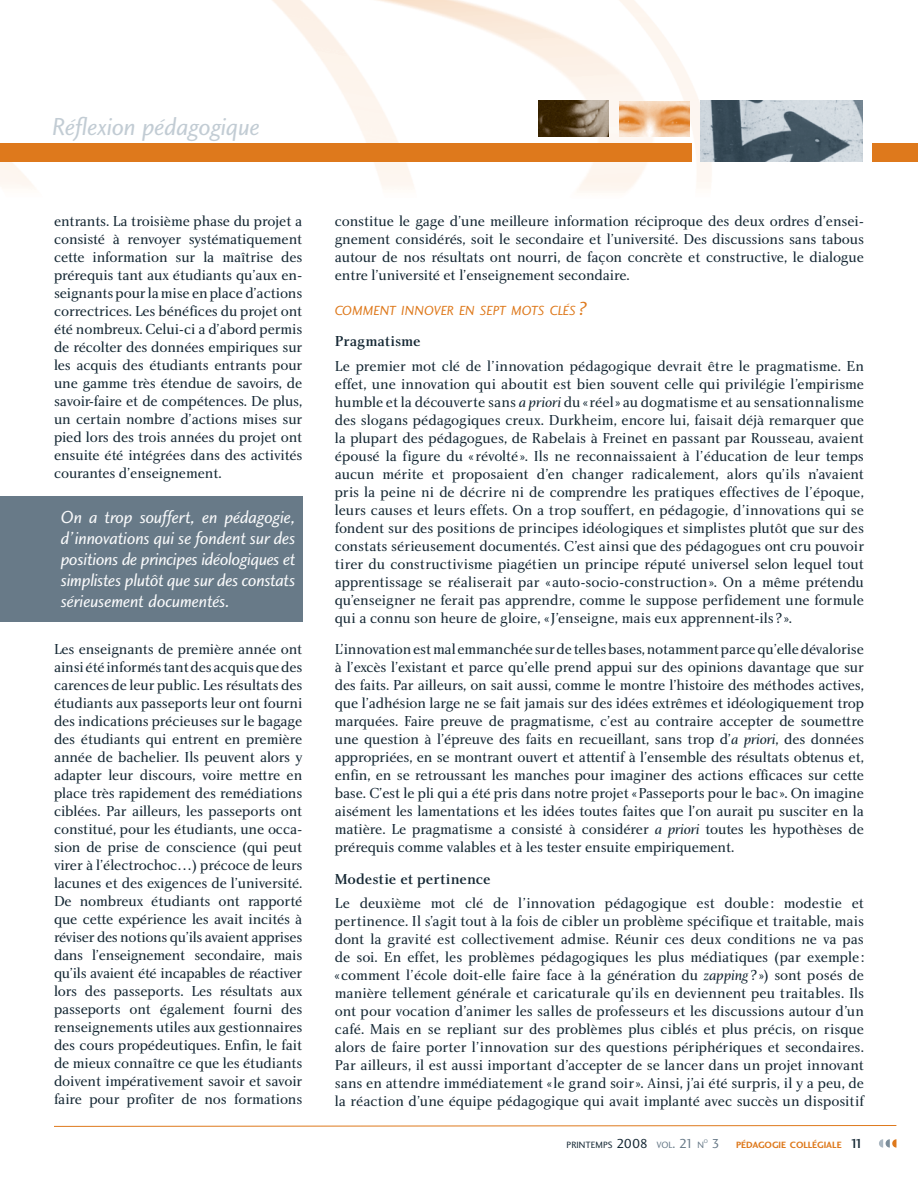
<style>
.page{position:relative;width:918px;height:1188px;background:#fff}
.page>*{position:absolute;margin:0;border:0;box-sizing:border-box;transform-origin:0 0}
.t1{font:25.5px "Charlotte Sans Book Italic Plain";letter-spacing:-.01em;color:#c2ccd4}
.t2{font:18px/21px "Charlotte Sans Book Italic Plain";letter-spacing:-.02em;color:#f9fafb;text-align:justify}
.t3{font:15px/18px "Charlotte Book Plain";letter-spacing:-.01em;color:#142733;text-align:justify}
.t4{font:15px "Charlotte Medium Plain";letter-spacing:-.005em;color:#142733}
.t5{font:13.65px "Charlotte Sans Book Italic Plain";letter-spacing:-.02em;color:#de791c}
.t6{font:9.45px "Charlotte Sans Bold Plain";color:#de791c}
.t7{font:9.45px "Charlotte Sans Book Plain";color:#142733}
.t8{font:5.55px "Charlotte Sans Book Plain";color:#687a88}
.s1{font-size:19.5px}
.s2{font-family:"Charlotte Book Italic Plain"}
.s3{font-size:13.5px}
.s4{color:#687a88}
.s5{font-size:13.5px;color:#687a88}
.s6{font-family:"Charlotte Sans Book Plain";font-size:13.5px;color:#687a88}
.s7{font-family:"Charlotte Sans Medium Plain";font-size:13.5px;color:#142733}
</style>
<div class="page">
<img style="left:0;top:0;width:918px;height:192px">
<img style="left:701px;top:101px;width:162px;height:61px">
<img style="left:619px;top:102px;width:70px;height:35px">
<img style="left:538px;top:101px;width:71px;height:36px">
<div style="left:0;top:496px;width:302px;height:125px;background:#687a88"></div>
<svg style="left:879px;top:1139px;width:17px;height:9px"></svg>
<svg style="left:54px;top:1125px;width:843px;height:2px;background:#edbb8c"></svg>
<div style="left:872px;top:144px;width:46px;height:18px;background:#de791c"></div>
<div style="left:0;top:144px;width:691px;height:18px;background:#de791c"></div>
<h1 class="t1" style="left:52px;top:116px;width:209px">Réflexion pédagogique</h1>
<p class="t3" style="left:54px;top:213px;width:250px">entrants. La troisième phase du projet a consisté à renvoyer systématiquement cette information sur la maîtrise des prérequis tant aux étudiants qu’aux en&shy;seignants pour la mise en place d’actions correctrices. Les bénéfices du projet ont été nombreux. Celui-ci a d’abord permis de récolter des données empiriques sur les acquis des étudiants entrants pour une gamme très étendue de savoirs, de savoir-faire et de compétences. De plus, un certain nombre d’actions mises sur pied lors des trois années du projet ont ensuite été intégrées dans des activités courantes d’enseignement.</p>
<p class="t2" style="left:61px;top:508px;width:236px">On a trop souffert, en pédagogie, d’innovations qui se fondent sur des positions de principes idéologiques et simplistes plutôt que sur des constats sérieusement documentés.</p>
<p class="t3" style="left:54px;top:641px;width:250px">Les enseignants de première année ont ainsi été informés tant des acquis que des carences de leur public. Les résultats des étudiants aux passeports leur ont fourni des indications précieuses sur le bagage des étudiants qui entrent en première année de bachelier. Ils peuvent alors y adapter leur discours, voire mettre en place très rapidement des remédiations ciblées. Par ailleurs, les passeports ont constitué, pour les étudiants, une occa&shy;sion de prise de conscience (qui peut virer à l’électrochoc…) précoce de leurs lacunes et des exigences de l’université.<br>De nombreux étudiants ont rapporté que cette expérience les avait incités à réviser des notions qu’ils avaient apprises dans l’enseignement secondaire, mais qu’ils avaient été incapables de réactiver lors des passeports. Les résultats aux passeports ont également fourni des renseignements utiles aux gestionnaires des cours propédeutiques. Enfin, le fait de mieux connaître ce que les étudiants doivent impérativement savoir et savoir faire pour profiter de nos formations</p>
<p class="t3" style="left:335px;top:213px;width:531px">constitue le gage d’une meilleure information réciproque des deux ordres d’ensei&shy;gnement considérés, soit le secondaire et l’université. Des discussions sans tabous autour de nos résultats ont nourri, de façon concrète et constructive, le dialogue entre l’université et l’enseignement secondaire.</p>
<p class="t5" style="left:335px;top:305px;width:254px">COMMENT INNOVER EN SEPT MOTS CLÉS <span class="s1">?</span></p>
<p class="t4" style="left:335px;top:335px;width:88px">Pragmatisme</p>
<p class="t3" style="left:335px;top:358px;width:531px">Le premier mot clé de l’innovation pédagogique devrait être le pragmatisme. En effet, une innovation qui aboutit est bien souvent celle qui privilégie l’empirisme humble et la découverte sans <span class="s2">a priori</span> du « réel » au dogmatisme et au sensationnalisme des slogans pédagogiques creux. Durkheim, encore lui, faisait déjà remarquer que la plupart des pédagogues, de Rabelais à Freinet en passant par Rousseau, avaient épousé la figure du « révolté ». Ils ne reconnaissaient à l’éducation de leur temps aucun mérite et proposaient d’en changer radicalement, alors qu’ils n’avaient pris la peine ni de décrire ni de comprendre les pratiques effectives de l’époque, leurs causes et leurs effets. On a trop souffert, en pédagogie, d’innovations qui se fondent sur des positions de principes idéologiques et simplistes plutôt que sur des constats sérieusement documentés. C’est ainsi que des pédagogues ont cru pouvoir tirer du constructivisme piagétien un principe réputé universel selon lequel tout apprentissage se réaliserait par « auto-socio-construction ». On a même prétendu qu’enseigner ne ferait pas apprendre, comme le suppose perfidement une formule qui a connu son heure de gloire, « J’enseigne, mais eux apprennent-ils ? ».</p>
<p class="t3" style="left:335px;top:641px;width:531px">L’innovation est mal emmanchée sur de telles bases, notamment parce qu’elle dévalorise à l’excès l’existant et parce qu’elle prend appui sur des opinions davantage que sur des faits. Par ailleurs, on sait aussi, comme le montre l’histoire des méthodes actives, que l’adhésion large ne se fait jamais sur des idées extrêmes et idéologiquement trop marquées. Faire preuve de pragmatisme, c’est au contraire accepter de soumettre une question à l’épreuve des faits en recueillant, sans trop d’<span class="s2">a priori</span>, des données appropriées, en se montrant ouvert et attentif à l’ensemble des résultats obtenus et, enfin, en se retroussant les manches pour imaginer des actions efficaces sur cette base. C’est le pli qui a été pris dans notre projet « Passeports pour le bac ». On imagine aisément les lamentations et les idées toutes faites que l’on aurait pu susciter en la matière. Le pragmatisme a consisté à considérer <span class="s2">a priori</span> toutes les hypothèses de prérequis comme valables et à les tester ensuite empiriquement.</p>
<p class="t4" style="left:335px;top:873px;width:157px">Modestie et pertinence</p>
<p class="t3" style="left:335px;top:896px;width:531px">Le deuxième mot clé de l’innovation pédagogique est double : modestie et pertinence. Il s’agit tout à la fois de cibler un problème spécifique et traitable, mais dont la gravité est collectivement admise. Réunir ces deux conditions ne va pas de soi. En effet, les problèmes pédagogiques les plus médiatiques (par exemple : « comment l’école doit-elle faire face à la génération du <span class="s2">zapping</span> ? ») sont posés de manière tellement générale et caricaturale qu’ils en deviennent peu traitables. Ils ont pour vocation d’animer les salles de professeurs et les discussions autour d’un café. Mais en se repliant sur des problèmes plus ciblés et plus précis, on risque alors de faire porter l’innovation sur des questions périphériques et secondaires.<br>Par ailleurs, il est aussi important d’accepter de se lancer dans un projet innovant sans en attendre immédiatement « le grand soir ». Ainsi, j’ai été surpris, il y a peu, de la réaction d’une équipe pédagogique qui avait implanté avec succès un dispositif</p>
<p class="t7" style="left:567px;top:1141px;width:139px">PRINTEMPS <span class="s3">2008</span> <span class="s4">VOL</span><span class="s5">. 21</span> <span class="s4">N</span></p>
<p class="t8" style="left:704px;top:1139px;width:6px">O</p>
<p class="t6" style="left:712px;top:1141px;width:153px"><span class="s6">3</span> PÉDAGOGIE COLLÉGIALE <span class="s7">11</span></p>
</div>
